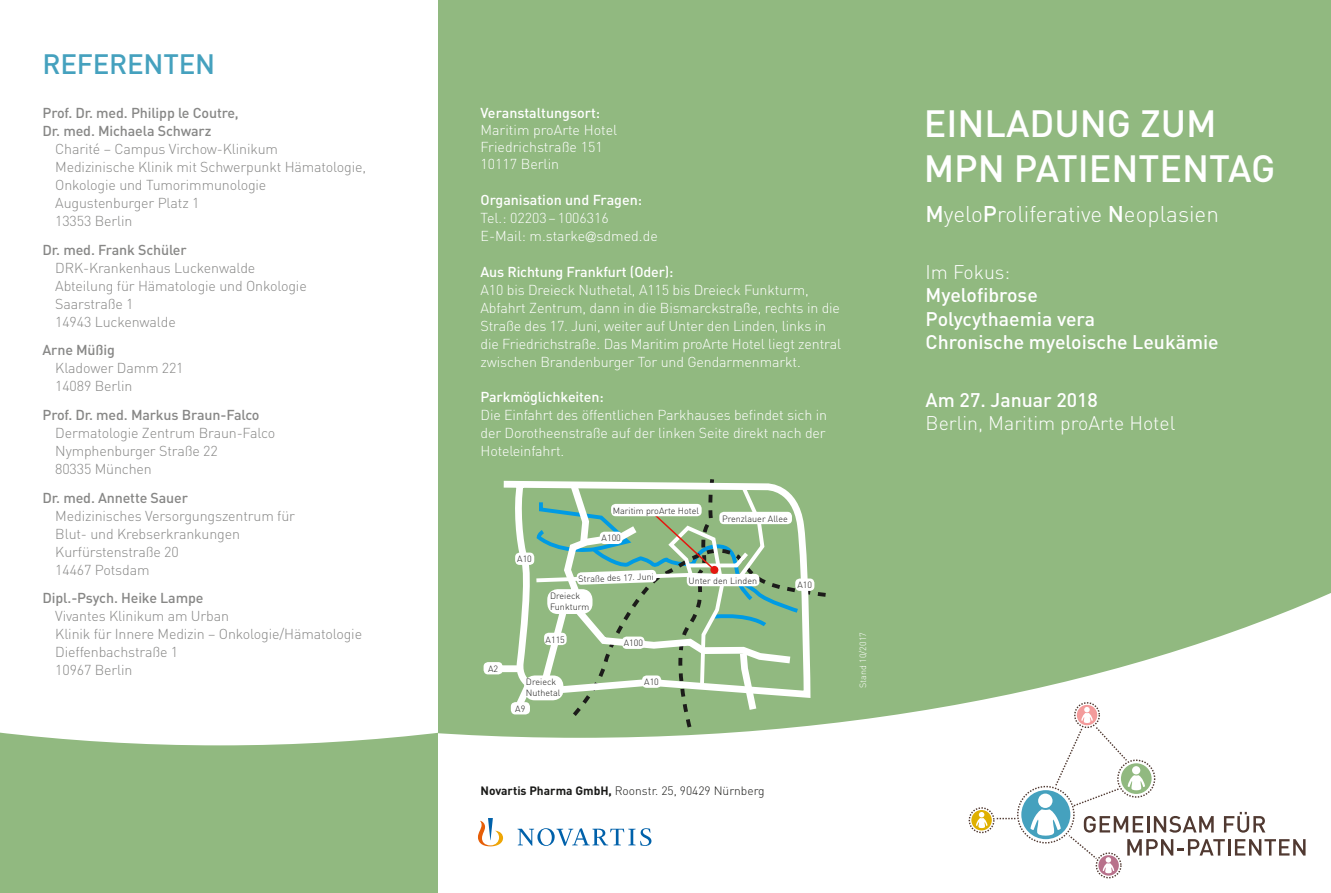
<style>
.page{position:relative;width:1331px;height:893px;background:#fff}
.page>*{position:absolute;margin:0;border:0;box-sizing:border-box;transform-origin:0 0}
.t1{font:500 37.5px/45px "DIN";color:#fff}
.t2{font:500 27.75px "DIN";letter-spacing:-.01em;color:#45a1be}
.t3{font:300 22.5px "DIN";color:#fff}
.t4{font:500 19.5px/23.4px "DIN";color:#fff}
.t5{font:300 19.5px "DIN";color:#fff}
.t6{font:300 14.25px/18px "DIN";letter-spacing:-.01em;color:#878786}
.t7{font:300 14.25px/18px "DIN";letter-spacing:-.01em;color:#fff}
.t8{font:500 14.25px/18px "DIN";letter-spacing:-.01em;color:#878786}
.t9{font:500 14.25px "DIN";letter-spacing:-.01em;color:#fff}
.t10{font:300 12px "DIN";color:#1a1a18}
.t11{font:300 9px/10.8px "DIN";color:#1a1a18}
.t12{font:300 9px "DIN";color:#fff}
.s1{font-family:"Helvetica Neue LT"}
.s2{font-weight:700}
.s3{font-weight:500}
</style>
<div class="page">
<div style="left:438px;top:0;width:893px;height:738px;background:#91b980"></div>
<div style="left:1021px;top:790px;width:49px;height:49px;background:#45a1be;border-radius:50%"></div>
<div style="left:1077px;top:705px;width:20px;height:20px;background:#f39b9b;border-radius:50%"></div>
<div style="left:1074px;top:702px;width:26px;height:26px;border:1px dashed #503931;border-radius:50%"></div>
<div style="left:971px;top:810px;width:21px;height:20px;background:#dfb000;border-radius:50%"></div>
<div style="left:969px;top:807px;width:25px;height:26px;border:1px dashed #503931;border-radius:50%"></div>
<svg style="left:1098px;top:855px;width:21px;height:21px"></svg>
<div style="left:1096px;top:852px;width:25px;height:26px;border:1px dashed #503931;border-radius:50%"></div>
<svg style="left:997px;top:818px;width:18px;height:1px"></svg>
<svg style="left:976px;top:812px;width:11px;height:16px"></svg>
<svg style="left:1030px;top:707px;width:275px;height:166px"></svg>
<svg style="left:478px;top:818px;width:173px;height:28px"></svg>
<div style="left:0;top:0;width:438px;height:893px;background:#91b980"></div>
<div style="left:0;top:0;width:438px;height:745px;background:#fff"></div>
<div style="left:497px;top:476px;width:11px;height:226px;background:#91b980"></div>
<div style="left:487px;top:665px;width:33px;height:7px;background:#fff"></div>
<div style="left:484px;top:662px;width:19px;height:12px;background:#fff;border-radius:4px"></div>
<svg style="left:508px;top:472px;width:324px;height:256px"></svg>
<div style="left:611px;top:504px;width:91px;height:12px;background:#fff;border-radius:5px"></div>
<h2 class="t2" style="left:43px;top:46px;width:174px">REFERENTEN</h2>
<p class="t8" style="left:43px;top:103px;width:198px">Prof. Dr. med. Philipp le Coutre,<br>Dr. med. Michaela Schwarz</p>
<p class="t6" style="left:55px;top:140px;width:312px">Charité – Campus Virchow-Klinikum<br>Medizinische Klinik mit Schwerpunkt Hämatologie,<br>Onkologie und Tumorimmunologie<br>Augustenburger Platz 1<br>13353 Berlin</p>
<p class="t8" style="left:43px;top:240px;width:146px">Dr. med. Frank Schüler</p>
<p class="t6" style="left:55px;top:258px;width:253px">DRK-Krankenhaus Luckenwalde<br>Abteilung für Hämatologie und Onkologie<br>Saarstraße 1<br>14943 Luckenwalde</p>
<p class="t8" style="left:43px;top:341px;width:74px">Arne Müßig</p>
<p class="t6" style="left:55px;top:359px;width:130px">Kladower Damm 221<br>14089 Berlin</p>
<p class="t8" style="left:43px;top:405px;width:219px">Prof. Dr. med. Markus Braun-Falco</p>
<p class="t6" style="left:55px;top:424px;width:221px">Dermatologie Zentrum Braun-Falco<br>Nymphenburger Straße 22<br>80335 München</p>
<p class="t8" style="left:43px;top:488px;width:147px">Dr. med. Annette Sauer</p>
<p class="t6" style="left:55px;top:506px;width:241px">Medizinisches Versorgungszentrum für<br>Blut- und Krebserkrankungen<br>Kurfürstenstraße 20<br>14467 Potsdam</p>
<p class="t8" style="left:43px;top:589px;width:162px">Dipl.-Psych. Heike Lampe</p>
<p class="t6" style="left:55px;top:607px;width:308px">Vivantes Klinikum am Urban<br>Klinik für Innere Medizin – Onkologie/Hämatologie<br>Dieffenbachstraße 1<br>10967 Berlin</p>
<p class="t9" style="left:480px;top:104px;width:121px">Veranstaltungsort:</p>
<p class="t7" style="left:480px;top:121px;width:138px;line-height:17.1px">Maritim proArte Hotel<br>Friedrichstraße 151<br>10117 Berlin</p>
<p class="t9" style="left:480px;top:191px;width:163px">Organisation und Fragen:</p>
<p class="t7" style="left:480px;top:209px;width:179px">Tel.: 02203–1006316<br>E-Mail: m.starke<span class="s1">@</span>sdmed.de</p>
<p class="t9" style="left:480px;top:262px;width:194px">Aus Richtung Frankfurt (Oder):</p>
<p class="t7" style="left:480px;top:280px;width:362px">A10 bis Dreieck Nuthetal, A115 bis Dreieck Funkturm, Abfahrt Zentrum, dann in die Bismarckstraße, rechts in die Straße des 17. Juni, weiter auf Unter den Linden, links in die Friedrichstraße. Das Maritim proArte Hotel liegt zentral zwischen Brandenburger Tor und Gendarmenmarkt.</p>
<p class="t9" style="left:480px;top:388px;width:125px">Parkmöglichkeiten:</p>
<p class="t7" style="left:480px;top:406px;width:348px;text-align:justify">Die Einfahrt des öffentlichen Parkhauses befindet sich in der Dorotheenstraße auf der linken Seite direkt nach der Hoteleinfahrt.</p>
<p class="t11" style="left:488px;top:663px;width:12px">A2</p>
<p class="t11" style="left:517px;top:554px;width:16px">A10</p>
<p class="t11" style="left:613px;top:505px;width:88px">Maritim proArte Hotel</p>
<p class="t11" style="left:602px;top:533px;width:21px">A100</p>
<p class="t11" style="left:722px;top:513px;width:67px">Prenzlauer Allee</p>
<p class="t11" style="left:578px;top:574px;width:77px;rotate:-2deg">Straße des 17. Juni</p>
<p class="t11" style="left:550px;top:590px;width:41px">Dreieck<br>Funkturm</p>
<p class="t11" style="left:546px;top:634px;width:21px">A115</p>
<p class="t11" style="left:624px;top:638px;width:21px">A100</p>
<p class="t11" style="left:688px;top:575px;width:70px">Unter den Linden</p>
<p class="t11" style="left:797px;top:580px;width:16px">A10</p>
<p class="t11" style="left:526px;top:677px;width:36px">Dreieck<br>Nuthetal</p>
<p class="t11" style="left:515px;top:703px;width:12px">A9</p>
<p class="t11" style="left:644px;top:676px;width:16px">A10</p>
<p class="t12" style="left:857px;top:688px;width:57px;rotate:-90deg">Stand 10/2017</p>
<p class="t10" style="left:480px;top:783px;width:286px"><span class="s2">Novartis Pharma GmbH,</span> Roonstr. 25, 90429 Nürnberg</p>
<h1 class="t1" style="left:924px;top:100px;width:353px">EINLADUNG ZUM<br>MPN PATIENTENTAG</h1>
<h3 class="t3" style="left:926px;top:200px;width:295px"><span class="s3">M</span>yelo<span class="s3">P</span>roliferative <span class="s3">N</span>eoplasien</h3>
<h3 class="t5" style="left:926px;top:260px;width:86px">Im Fokus:</h3>
<h3 class="t4" style="left:926px;top:283px;width:295px">Myelofibrose<br>Polycythaemia vera<br>Chronische myeloische Leukämie</h3>
<h3 class="t4" style="left:926px;top:387px;width:174px">Am 27. Januar 2018</h3>
<h3 class="t5" style="left:926px;top:411px;width:251px">Berlin, Maritim proArte Hotel</h3>
</div>
